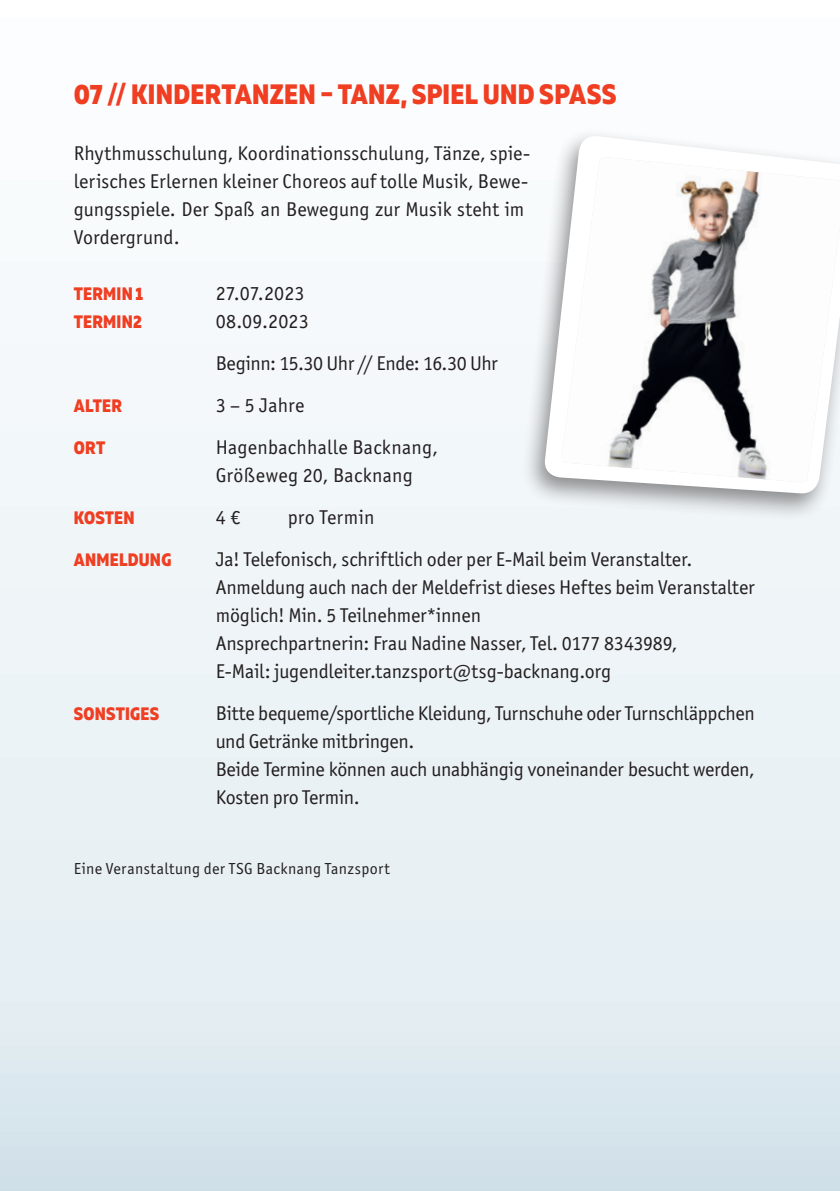
<style>
.page{position:relative;width:840px;height:1191px;background:#fff}
.page>*{position:absolute;margin:0;border:0;box-sizing:border-box;transform-origin:0 0}
.t1{font:800 28px "Muller Narrow";letter-spacing:.01em;color:#ef3e22}
.t2{font:20px/28px "Officina Sans ITC Std";color:#231f20}
.t3{font:20px "Officina Sans ITC Std";letter-spacing:-.02em;color:#231f20}
.t4{font:800 18px/28px "Muller Narrow";letter-spacing:.01em;color:#ef3e22}
.t5{font:16px "Officina Sans ITC Std";letter-spacing:.025em;color:#231f20}
</style>
<div class="page">
<div style="left:0;top:0;width:839px;height:1191px;background:linear-gradient(to bottom,#fff,#dce8ee)"></div>
<div style="left:520px;top:128px;width:319px;height:394px;background:#231f20;opacity:.5"></div>
<svg style="left:543px;top:134px;width:296px;height:360px"></svg>
<img style="left:560px;top:157px;width:279px;height:326px">
<h1 class="t1" style="left:74px;top:76px;width:544px">07 // KINDERTANZEN – TANZ, SPIEL UND SPASS</h1>
<p class="t2" style="left:74px;top:139px;width:457px">Rhythmusschulung, Koordinationsschulung, Tänze, spie&shy;lerisches Erlernen kleiner Choreos auf tolle Musik, Bewe&shy;gungsspiele. Der Spaß an Bewegung zur Musik steht im Vordergrund.</p>
<p class="t4" style="left:74px;top:280px;width:71px">TERMIN 1<br>TERMIN2</p>
<p class="t2" style="left:215px;top:279px;width:94px">27.07.2023<br>08.09.2023</p>
<p class="t3" style="left:215px;top:352px;width:283px">Beginn: 15.30 Uhr // Ende: 16.30 Uhr</p>
<p class="t4" style="left:74px;top:392px;width:49px">ALTER</p>
<p class="t2" style="left:215px;top:391px;width:90px">3 – 5 Jahre</p>
<p class="t4" style="left:74px;top:434px;width:33px">ORT</p>
<p class="t2" style="left:215px;top:433px;width:224px">Hagenbachhalle Backnang,<br>Größeweg 20, Backnang</p>
<p class="t4" style="left:74px;top:504px;width:62px">KOSTEN</p>
<p class="t2" style="left:215px;top:503px;width:26px">4 €</p>
<p class="t2" style="left:287px;top:503px;width:88px">pro Termin</p>
<p class="t4" style="left:74px;top:546px;width:99px">ANMELDUNG</p>
<p class="t2" style="left:215px;top:545px;width:540px">Ja! Telefonisch, schriftlich oder per E-Mail beim Veranstalter.<br>Anmeldung auch nach der Meldefrist dieses Heftes beim Veranstalter möglich! Min. 5 Teilnehmer*innen<br>Ansprechpartnerin: Frau Nadine Nasser, Tel. 0177 8343989,<br>E-Mail: jugendleiter.tanzsport@tsg-backnang.org</p>
<p class="t4" style="left:74px;top:700px;width:87px">SONSTIGES</p>
<p class="t2" style="left:215px;top:699px;width:540px">Bitte bequeme/sportliche Kleidung, Turnschuhe oder Turnschläppchen und Getränke mitbringen.<br>Beide Termine können auch unabhängig voneinander besucht werden, Kosten pro Termin.</p>
<p class="t5" style="left:74px;top:859px;width:317px">Eine Veranstaltung der TSG Backnang Tanzsport</p>
</div>
